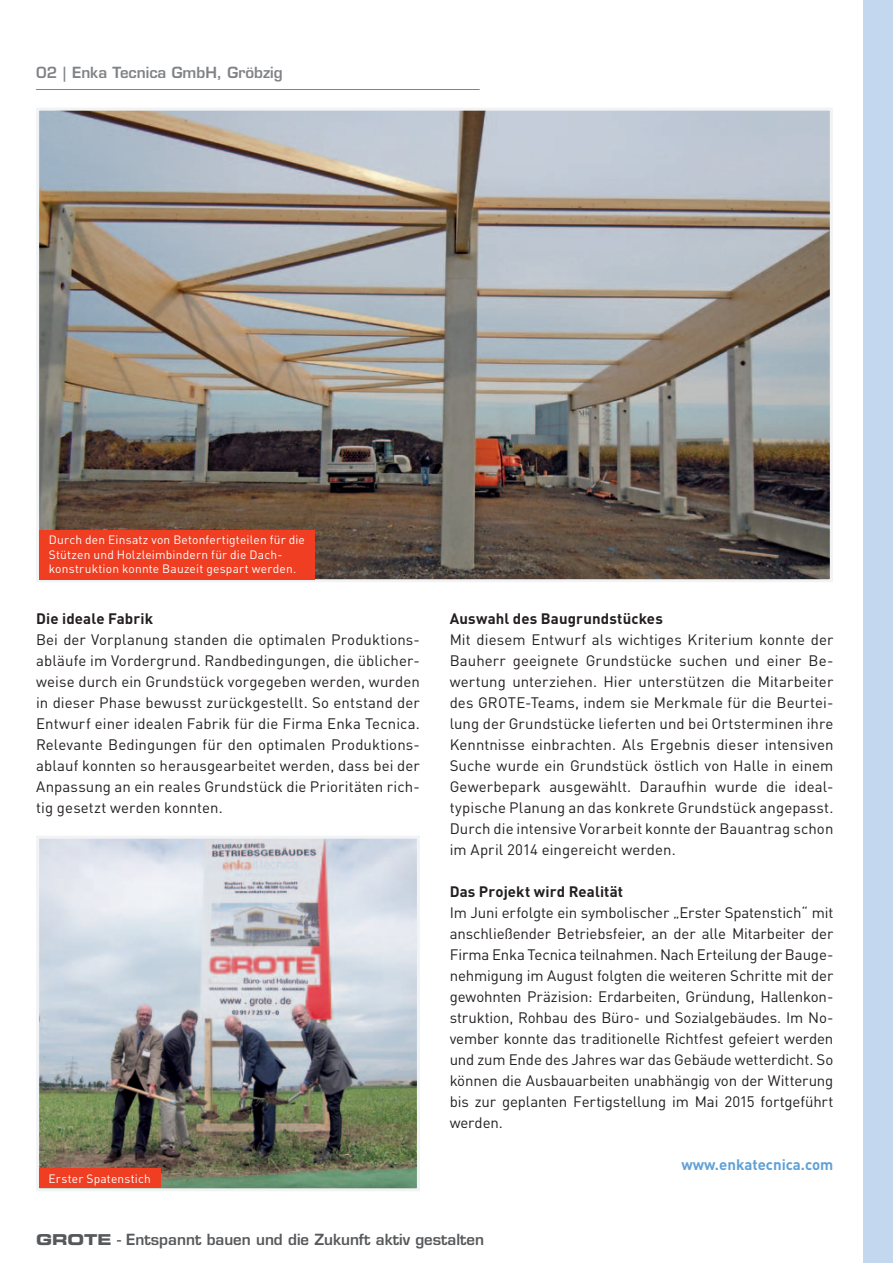
<style>
.page{position:relative;width:893px;height:1263px;background:#fff}
.page>*{position:absolute;margin:0;border:0;box-sizing:border-box;transform-origin:0 0}
.t1{font:15px/21px "DIN";letter-spacing:.005em;color:#231f20;text-align:justify}
.t2{font:700 15px "DIN";letter-spacing:.01em;color:#231f20}
.t3{font:600 15px "Eurostile";color:#57585a}
.t4{font:600 15px "Eurostile";color:#808285}
.t5{font:700 15px "DIN";color:#61a1d7}
.t6{font:12px/14.4px "DIN";letter-spacing:.015em;color:#fff}
.s1{font-family:"Eurostile Bold Extended Two";font-weight:400}
</style>
<div class="page">
<div style="left:863px;top:0;width:30px;height:1263px;background:#c3d7ef"></div>
<hr style="left:36px;top:89px;width:444px;height:1px;background:#808285">
<img style="left:40px;top:840px;width:376px;height:347px">
<div style="left:36px;top:836px;width:384px;height:355px;border:3px solid #f2f3f4"></div>
<img style="left:40px;top:112px;width:789px;height:466px">
<div style="left:36px;top:108px;width:797px;height:474px;border:3px solid #f2f3f4"></div>
<div style="left:39px;top:1168px;width:122px;height:20px;background:#ef3e22"></div>
<div style="left:39px;top:530px;width:276px;height:49px;background:#ef3e22"></div>
<p class="t4" style="left:36px;top:63px;width:248px">02 | Enka Tecnica GmbH, Gröbzig</p>
<p class="t6" style="left:49px;top:533px;width:258px">Durch den Einsatz von Betonfertigteilen für die<br>Stützen und Holzleimbindern für die Dach&shy;konstruktion konnte Bauzeit gespart werden.</p>
<p class="t2" style="left:36px;top:609px;width:118px">Die ideale Fabrik</p>
<p class="t1" style="left:36px;top:629px;width:385px">Bei der Vorplanung standen die optimalen Produktions&shy;abläufe im Vordergrund. Randbedingungen, die üblicher&shy;weise durch ein Grundstück vorgegeben werden, wurden in dieser Phase bewusst zurückgestellt. So entstand der Entwurf einer idealen Fabrik für die Firma Enka Tecnica.<br>Relevante Bedingungen für den optimalen Produktions&shy;ablauf konnten so herausgearbeitet werden, dass bei der Anpassung an ein reales Grundstück die Prioritäten rich&shy;tig gesetzt werden konnten.</p>
<p class="t6" style="left:49px;top:1171px;width:104px">Erster Spatenstich</p>
<p class="t2" style="left:450px;top:609px;width:215px">Auswahl des Baugrundstückes</p>
<p class="t1" style="left:450px;top:629px;width:385px;text-align:left">Mit diesem Entwurf als wichtiges Kriterium konnte der Bauherr geeignete Grundstücke suchen und einer Be&shy;wertung unterziehen. Hier unterstützen die Mitarbeiter des GROTE-Teams, indem sie Merkmale für die Beurtei&shy;lung der Grundstücke lieferten und bei Ortsterminen ihre Kenntnisse einbrachten. Als Ergebnis dieser intensiven Suche wurde ein Grundstück östlich von Halle in einem Gewerbepark ausgewählt. Daraufhin wurde die ideal&shy;typische Planung an das konkrete Grundstück angepasst.<br>Durch die intensive Vorarbeit konnte der Bauantrag schon im April 2014 eingereicht werden.</p>
<p class="t2" style="left:450px;top:882px;width:175px">Das Projekt wird Realität</p>
<p class="t1" style="left:450px;top:902px;width:385px">Im Juni erfolgte ein symbolischer „Erster Spatenstich“ mit anschließender Betriebsfeier, an der alle Mitarbeiter der Firma Enka Tecnica teilnahmen. Nach Erteilung der Bauge&shy;nehmigung im August folgten die weiteren Schritte mit der gewohnten Präzision: Erdarbeiten, Gründung, Hallenkon&shy;struktion, Rohbau des Büro- und Sozialgebäudes. Im No&shy;vember konnte das traditionelle Richtfest gefeiert werden und zum Ende des Jahres war das Gebäude wetterdicht. So können die Ausbauarbeiten unabhängig von der Witterung bis zur geplanten Fertigstellung im Mai 2015 fortgeführt werden.</p>
<p class="t5" style="left:681px;top:1155px;width:154px">www.enkatecnica.com</p>
<p class="t3" style="left:36px;top:1230px;width:449px"><span class="s1">GROTE</span> - Entspannt bauen und die Zukunft aktiv gestalten</p>
</div>
